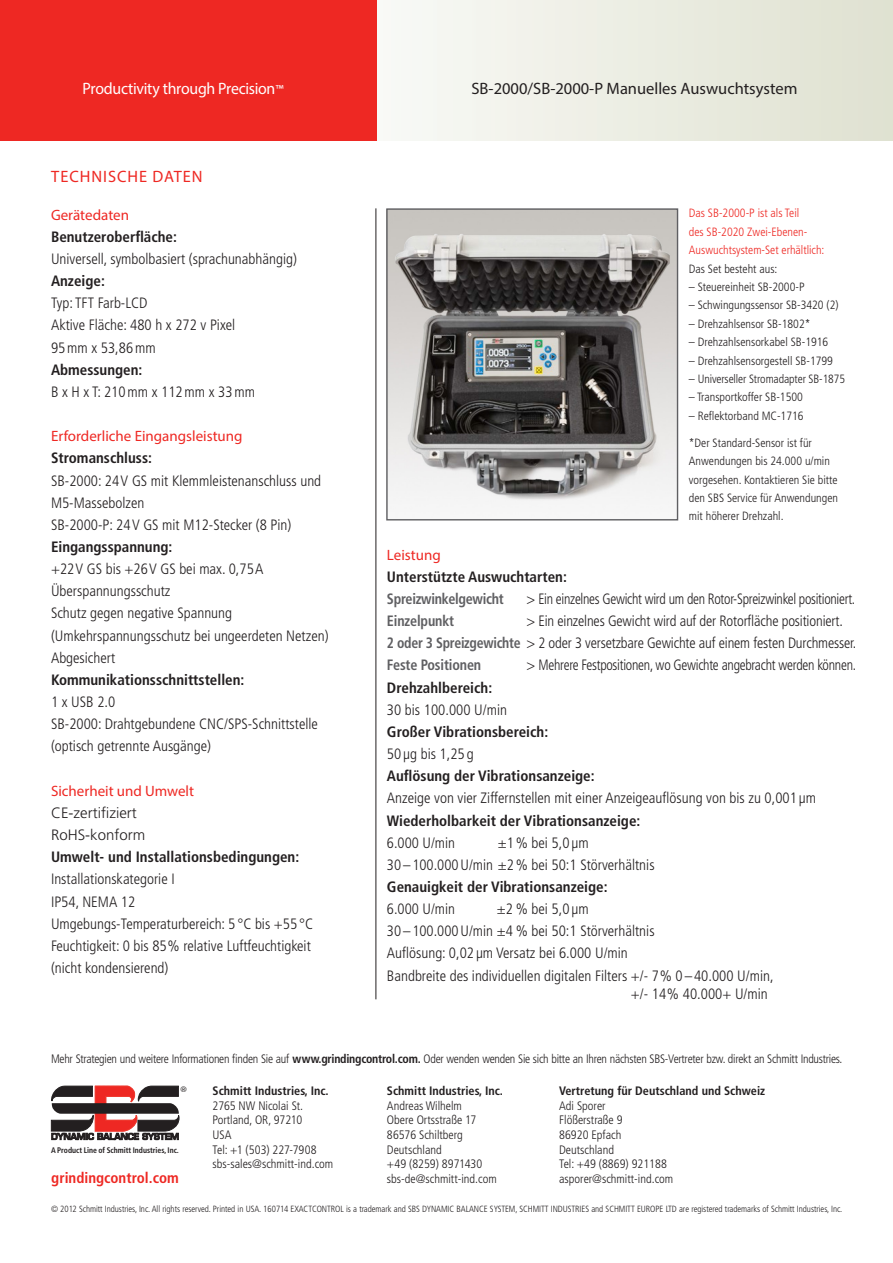
<style>
.page{position:relative;width:893px;height:1263px;background:#fff}
.page>*{position:absolute;margin:0;border:0;box-sizing:border-box;transform-origin:0 0}
.t1{font:16.5px "Myriad Pro";color:#231f20}
.t2{font:16.5px "Myriad Pro";letter-spacing:-.02em;color:#fff;scale:.96 1}
.t3{font:16.5px "Myriad Pro";letter-spacing:.06em;color:#ee2823}
.t4{font:300 condensed 15px/22.2px "Frutiger LT Std";color:#231f20}
.t5{font:700 condensed 15px "Frutiger LT Std";color:#231f20}
.t6{font:300 condensed 15px "Frutiger LT Std";letter-spacing:-.02em;color:#231f20}
.t7{font:15px "Myriad Pro";color:#ee2823}
.t8{font:700 condensed 15px "Frutiger LT Std";letter-spacing:-.02em;color:#5f5f62;scale:.94 1}
.t9{font:300 15px/22.2px "Frutiger LT Std";color:#231f20}
.t10{font:700 condensed 15px "Frutiger LT Std";color:#ee2823}
.t11{font:300 condensed 12.3px/14.7px "Frutiger LT Std";color:#231f20}
.t12{font:300 condensed 12.3px "Frutiger LT Std";letter-spacing:-.02em;color:#231f20}
.t13{font:700 condensed 12.3px "Frutiger LT Std";color:#231f20}
.t14{font:300 condensed 12px/18.5px "Frutiger LT Std";color:#231f20}
.t15{font:300 condensed 12px/18.5px "Frutiger LT Std";color:#ee2823}
.t16{font:300 condensed 9px "Frutiger LT Std";letter-spacing:-.005em;color:#231f20}
.t17{font:700 condensed 8.1px "Frutiger LT Std";color:#231f20;scale:.95 1}
.t18{font:300 7.95px "Frutiger";color:#231f20}
.t19{font:700 condensed 7.65px "Frutiger LT Std";letter-spacing:.005em;color:#231f20;scale:.89 1}
.s1{font-size:13.2px}
.s2{font-weight:700;color:#5f5f62}
.s3{font-weight:700}
</style>
<div class="page">
<div style="left:376px;top:0;width:517px;height:140px;background:linear-gradient(to right,#f9faf6,#dfe1d0)"></div>
<div style="left:0;top:0;width:376px;height:140px;background:#ee2823"></div>
<svg style="left:51px;top:1086px;width:128px;height:54px"></svg>
<hr style="left:375px;top:208px;width:1px;height:791px;background:#231f20">
<img style="left:388px;top:210px;width:288px;height:294px">
<div style="left:386px;top:208px;width:292px;height:312px;border:1px solid #5f5f62"></div>
<p class="t2" style="left:83px;top:78px;width:211px">Productivity through Precision<span class="s1">™</span></p>
<p class="t3" style="left:51px;top:167px;width:153px">TECHNISCHE DATEN</p>
<p class="t7" style="left:51px;top:205px;width:80px">Gerätedaten</p>
<p class="t5" style="left:51px;top:228px;width:128px">Benutzeroberfläche:</p>
<p class="t4" style="left:51px;top:248px;width:247px">Universell, symbolbasiert (sprachunabhängig)</p>
<p class="t5" style="left:51px;top:272px;width:55px">Anzeige:</p>
<p class="t4" style="left:51px;top:292px;width:186px">Typ: TFT Farb-LCD<br>Aktive Fläche: 480 h x 272 v Pixel<br>95mm x 53,86mm</p>
<p class="t5" style="left:51px;top:361px;width:93px">Abmessungen:</p>
<p class="t4" style="left:51px;top:381px;width:206px">B x H x T: 210mm x 112mm x 33mm</p>
<p class="t7" style="left:51px;top:427px;width:193px">Erforderliche Eingangsleistung</p>
<p class="t5" style="left:51px;top:449px;width:102px">Stromanschluss:</p>
<p class="t4" style="left:51px;top:469px;width:272px">SB-2000: 24V GS mit Klemmleistenanschluss und<br>M5-Massebolzen<br>SB-2000-P: 24V GS mit M12-Stecker (8 Pin)</p>
<p class="t5" style="left:51px;top:538px;width:123px">Eingangsspannung:</p>
<p class="t4" style="left:51px;top:558px;width:279px">+22V GS bis +26V GS bei max. 0,75A<br>Überspannungsschutz<br>Schutz gegen negative Spannung (Umkehrspannungsschutz bei ungeerdeten Netzen)<br>Abgesichert</p>
<p class="t5" style="left:51px;top:671px;width:195px">Kommunikationsschnittstellen:</p>
<p class="t4" style="left:51px;top:691px;width:268px">1 x USB 2.0<br>SB-2000: Drahtgebundene CNC/SPS-Schnittstelle (optisch getrennte Ausgänge)</p>
<p class="t7" style="left:51px;top:781px;width:145px">Sicherheit und Umwelt</p>
<p class="t9" style="left:51px;top:802px;width:96px">CE-zertifiziert<br>RoHS-konform</p>
<p class="t5" style="left:51px;top:848px;width:250px">Umwelt- und Installationsbedingungen:</p>
<p class="t4" style="left:51px;top:868px;width:264px">Installationskategorie I<br>IP54, NEMA 12<br>Umgebungs-Temperaturbereich: 5 °C bis +55 °C<br>Feuchtigkeit: 0 bis 85% relative Luftfeuchtigkeit (nicht kondensierend)</p>
<p class="t1" style="left:471px;top:78px;width:327px">SB-2000/SB-2000-P Manuelles Auswuchtsystem</p>
<p class="t15" style="left:689px;top:204px;width:137px">Das SB-2000-P ist als Teil<br>des SB-2020 Zwei-Ebenen-<br>Auswuchtsystem-Set erhältlich:</p>
<p class="t14" style="left:689px;top:259px;width:90px">Das Set besteht aus:</p>
<p class="t14" style="left:689px;top:278px;width:117px">– Steuereinheit SB-2000-P</p>
<p class="t14" style="left:689px;top:296px;width:151px">– Schwingungssensor SB-3420 (2)</p>
<p class="t14" style="left:689px;top:315px;width:123px">– Drehzahlsensor SB-1802*</p>
<p class="t14" style="left:689px;top:333px;width:141px">– Drehzahlsensorkabel SB-1916</p>
<p class="t14" style="left:689px;top:351px;width:146px">– Drehzahlsensorgestell SB-1799</p>
<p class="t14" style="left:689px;top:370px;width:158px">– Universeller Stromadapter SB-1875</p>
<p class="t14" style="left:689px;top:388px;width:116px">– Transportkoffer SB-1500</p>
<p class="t14" style="left:689px;top:407px;width:116px">– Reflektorband MC-1716</p>
<p class="t14" style="left:689px;top:433px;width:151px">*Der Standard-Sensor ist für<br>Anwendungen bis 24.000 u/min vorgesehen. Kontaktieren Sie bitte den SBS Service für Anwendungen mit höherer Drehzahl.</p>
<p class="t7" style="left:387px;top:545px;width:55px">Leistung</p>
<p class="t5" style="left:387px;top:568px;width:181px">Unterstützte Auswuchtarten:</p>
<p class="t8" style="left:387px;top:590px;width:126px">Spreizwinkelgewicht</p>
<p class="t6" style="left:526px;top:590px;width:330px">&gt; Ein einzelnes Gewicht wird um den Rotor-Spreizwinkel positioniert.</p>
<p class="t8" style="left:387px;top:612px;width:73px">Einzelpunkt</p>
<p class="t4" style="left:387px;top:610px;width:471px;text-indent:140px">&gt; Ein einzelnes Gewicht wird auf der Rotorfläche positioniert.<br><span class="s2">2 oder 3 Spreizgewichte</span> &gt; 2 oder 3 versetzbare Gewichte auf einem festen Durchmesser.<br><span class="s2">Feste Positionen</span></p>
<p class="t6" style="left:526px;top:657px;width:331px">&gt; Mehrere Festpositionen, wo Gewichte angebracht werden können.</p>
<p class="t5" style="left:387px;top:678px;width:107px">Drehzahlbereich:</p>
<p class="t4" style="left:387px;top:699px;width:122px">30 bis 100.000 U/min</p>
<p class="t5" style="left:387px;top:723px;width:163px">Großer Vibrationsbereich:</p>
<p class="t4" style="left:387px;top:743px;width:88px">50 μg bis 1,25 g</p>
<p class="t5" style="left:387px;top:767px;width:209px">Auflösung der Vibrationsanzeige:</p>
<p class="t4" style="left:387px;top:787px;width:431px">Anzeige von vier Ziffernstellen mit einer Anzeigeauflösung von bis zu 0,001 μm</p>
<p class="t5" style="left:387px;top:811px;width:255px">Wiederholbarkeit der Vibrationsanzeige:</p>
<p class="t4" style="left:387px;top:831px;width:70px">6.000 U/min</p>
<p class="t4" style="left:387px;top:831px;width:269px;text-indent:111px">±1% bei 5,0 μm<br>30–100.000U/min ±2% bei 50:1 Störverhältnis</p>
<p class="t5" style="left:387px;top:878px;width:222px">Genauigkeit der Vibrationsanzeige:</p>
<p class="t4" style="left:387px;top:898px;width:70px">6.000 U/min</p>
<p class="t4" style="left:387px;top:898px;width:388px;text-indent:110px">±2 % bei 5,0 μm<br>30–100.000U/min ±4 % bei 50:1 Störverhältnis<br>Auflösung: 0,02 µm Versatz bei 6.000 U/min<br>Bandbreite des individuellen digitalen Filters +/- 7% 0 –40.000 U/min,</p>
<p class="t4" style="left:631px;top:983px;width:138px">+/- 14% 40.000+ U/min</p>
<p class="t12" style="left:51px;top:1052px;width:793px">Mehr Strategien und weitere Informationen finden Sie auf <span class="s3">www.grindingcontrol.com.</span> Oder wenden wenden Sie sich bitte an Ihren nächsten SBS-Vertreter bzw. direkt an Schmitt Industries.</p>
<p class="t13" style="left:213px;top:1083px;width:118px">Schmitt Industries, Inc.</p>
<p class="t11" style="left:213px;top:1098px;width:122px">2765 NW Nicolai St.<br>Portland, OR, 97210<br>USA<br>Tel: +1 (503) 227-7908 sbs-sales@schmitt-ind.com</p>
<p class="t13" style="left:559px;top:1083px;width:208px">Vertretung für Deutschland und Schweiz</p>
<p class="t11" style="left:559px;top:1098px;width:116px">Adi Sporer<br>Flößerstraße 9<br>86920 Epfach<br>Deutschland<br>Tel: +49 (8869) 921188 asporer@schmitt-ind.com</p>
<p class="t16" style="left:51px;top:1204px;width:793px">© 2012 Schmitt Industries, Inc. All rights reserved. Printed in USA. 160714 EXACTCONTROL is a trademark and SBS DYNAMIC BALANCE SYSTEM, SCHMITT INDUSTRIES and SCHMITT EUROPE LTD are registered trademarks of Schmitt Industries, Inc.</p>
<p class="t13" style="left:387px;top:1083px;width:118px">Schmitt Industries, Inc.</p>
<p class="t11" style="left:387px;top:1098px;width:97px">Andreas Wilhelm<br>Obere Ortsstraße 17<br>86576 Schiltberg<br>Deutschland<br>+49 (8259) 8971430</p>
<p class="t18" style="left:180px;top:1084px;width:8px">®</p>
<p class="t17" style="left:51px;top:1145px;width:136px">A Product Line of Schmitt Industries, Inc.</p>
<p class="t19" style="left:51px;top:1148px;width:146px">Eine Produktlinie der Schmitt Industries, Inc.</p>
<p class="t10" style="left:51px;top:1169px;width:129px">grindingcontrol.com</p>
<p class="t11" style="left:387px;top:1171px;width:111px">sbs-de@schmitt-ind.com</p>
</div>
